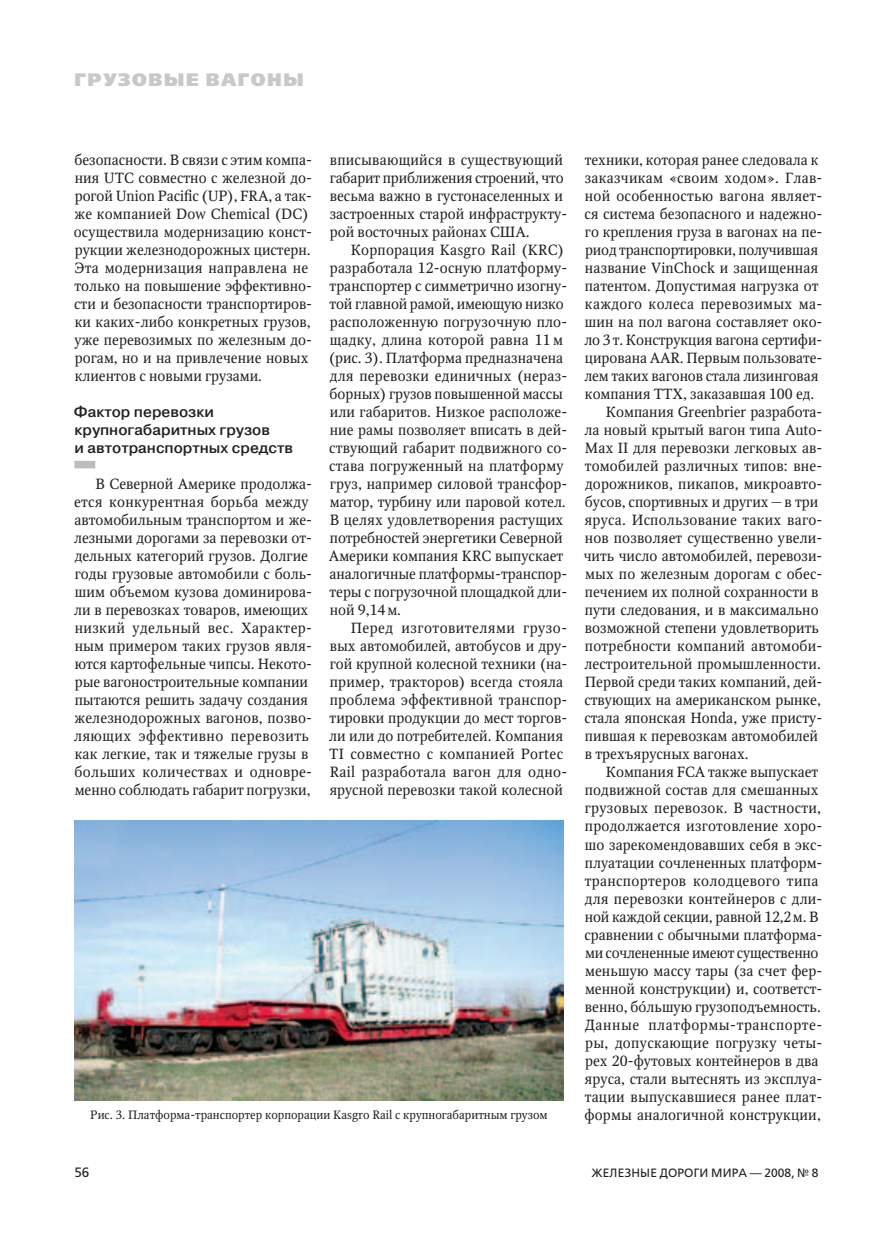
<style>
.page{position:relative;width:893px;height:1234px;background:#fff}
.page>*{position:absolute;margin:0;border:0;box-sizing:border-box;transform-origin:0 0}
.t1{font:800 18px "Free Set";letter-spacing:.09em;color:#c7c8ca}
.t2{font:500 15px/18px "Pragmatica";color:#231f20}
.t3{font:14.7px/18px "Octava";letter-spacing:.005em;color:#231f20}
.t4{font:14.7px "Octava";letter-spacing:-.015em;color:#231f20}
.t5{font:14.7px "Octava";letter-spacing:.025em;color:#231f20}
.t6{font:14.7px "Octava";letter-spacing:.04em;color:#231f20}
.t7{font:13.5px "Free Set";color:#231f20}
.t8{font:12px "Octava";color:#231f20}
.t9{font:12px "Free Set";letter-spacing:.01em;color:#231f20}
</style>
<div class="page">
<div style="left:74px;top:460px;width:21px;height:8px;background:#bcbdc0"></div>
<img style="left:74px;top:820px;width:489px;height:280px">
<p class="t1" style="left:74px;top:68px;width:231px">Грузовые вагоны</p>
<p class="t3" style="left:74px;top:151px;width:240px">безопасности. В связи с этим компа‑ ния UTC совместно с железной до‑ рогой Union Paсific (UP), FRA, а так‑ же компанией Dow Chemical (DC) осуществила модернизацию конст‑ рукции железнодорожных цистерн.<br>Эта модернизация направлена не только на повышение эффективно‑ сти и безопасности транспортиров‑ ки каких‑либо конкретных грузов, уже перевозимых по железным до‑ рогам, но и на привлечение новых клиентов с новыми грузами.</p>
<p class="t2" style="left:74px;top:403px;width:221px">Фактор перевозки крупногабаритных грузов<br>и автотранспортных средств</p>
<p class="t3" style="left:74px;top:475px;width:240px;text-indent:22px">В Северной Америке продолжа‑ ется конкурентная борьба между автомобильным транспортом и же‑ лезными дорогами за перевозки от‑ дельных категорий грузов. Долгие годы грузовые автомобили с боль‑ шим объемом кузова доминирова‑ ли в перевозках товаров, имеющих низкий удельный вес. Характер‑ ным примером таких грузов явля‑ ются картофельные чипсы. Некото‑ рые вагоностроительные компании пытаются решить задачу создания железнодорожных вагонов, позво‑ ляющих эффективно перевозить как легкие, так и тяжелые грузы в больших количествах и одновре‑ менно соблюдать габарит погрузки,</p>
<p class="t3" style="left:330px;top:151px;width:239px">вписывающийся в существующий габарит приближения строений, что весьма важно в густонаселенных и застроенных старой инфраструкту‑ рой восточных районах США.</p>
<p class="t3" style="left:329px;top:241px;width:240px;text-indent:22px">Корпорация Kasgro Rail (KRC) разработала 12‑осную платформу&shy;транспортер с симметрично изогну‑ той главной рамой, имеющую низко расположенную погрузочную пло‑ щадку, длина которой равна 11м (рис. 3). Платформа предназначена для перевозки единичных (нераз‑ борных) грузов повышенной массы или габаритов. Низкое расположе‑ ние рамы позволяет вписать в дей‑ ствующий габарит подвижного со‑ става погруженный на платформу груз, например силовой трансфор‑ матор, турбину или паровой котел.<br>В целях удовлетворения растущих потребностей энергетики Северной<br>Америки компания KRC выпускает аналогичные платформы-транспор‑ теры с погрузочной площадкой дли‑ ной 9,14м.</p>
<p class="t3" style="left:329px;top:619px;width:240px;text-indent:22px">Перед изготовителями грузо‑ вых автомобилей, автобусов и дру‑ гой крупной колесной техники (на‑ пример, тракторов) всегда стояла проблема эффективной транспор‑ тировки продукции до мест торгов‑ ли или до потребителей. Компания TI совместно с компанией Portec Rail разработала вагон для одно‑ ярусной перевозки такой колесной</p>
<p class="t3" style="left:585px;top:150px;width:235px">техники, которая ранее следовала к</p>
<p class="t3" style="left:585px;top:168px;width:239px">заказчикам «своим ходом». Глав‑</p>
<p class="t3" style="left:585px;top:186px;width:239px">ной особенностью вагона являет‑</p>
<p class="t3" style="left:584px;top:204px;width:240px">ся система безопасного и надежно‑</p>
<p class="t3" style="left:585px;top:222px;width:239px">го крепления груза в вагонах на пе‑</p>
<p class="t3" style="left:585px;top:240px;width:235px">риод транспортировки, получившая</p>
<p class="t3" style="left:585px;top:258px;width:235px">название VinChock и защищенная</p>
<p class="t3" style="left:585px;top:276px;width:235px">патентом. Допустимая нагрузка от</p>
<p class="t3" style="left:585px;top:294px;width:239px">каждого колеса перевозимых ма‑</p>
<p class="t3" style="left:585px;top:312px;width:239px">шин на пол вагона составляет око‑</p>
<p class="t3" style="left:584px;top:330px;width:240px">ло 3т. Конструкция вагона сертифи‑</p>
<p class="t3" style="left:585px;top:348px;width:239px">цирована ААR. Первым пользовате‑</p>
<p class="t3" style="left:584px;top:366px;width:236px">лем таких вагонов стала лизинговая</p>
<p class="t3" style="left:585px;top:384px;width:231px">компания ТТХ, заказавшая 100 ед.</p>
<p class="t3" style="left:606px;top:402px;width:218px">Компания Greenbrier разработа‑</p>
<p class="t3" style="left:584px;top:420px;width:237px">ла новый крытый вагон типа Auto-</p>
<p class="t3" style="left:585px;top:438px;width:239px">Max II для перевозки легковых ав‑</p>
<p class="t3" style="left:585px;top:456px;width:239px">томобилей различных типов: вне‑</p>
<p class="t3" style="left:585px;top:474px;width:239px">дорожников, пикапов, микроавто‑</p>
<p class="t3" style="left:585px;top:492px;width:235px">бусов, спортивных и других—в три</p>
<p class="t3" style="left:584px;top:511px;width:239px">яруса. Использование таких ваго‑</p>
<p class="t3" style="left:585px;top:529px;width:239px">нов позволяет существенно увели‑</p>
<p class="t3" style="left:584px;top:547px;width:240px">чить число автомобилей, перевози‑</p>
<p class="t3" style="left:585px;top:565px;width:239px">мых по железным дорогам с обес‑</p>
<p class="t3" style="left:585px;top:583px;width:235px">печением их полной сохранности в</p>
<p class="t3" style="left:585px;top:601px;width:235px">пути следования, и в максимально</p>
<p class="t3" style="left:585px;top:619px;width:236px">возможной степени удовлетворить</p>
<p class="t3" style="left:585px;top:637px;width:239px">потребности компаний автомоби‑</p>
<p class="t3" style="left:584px;top:655px;width:238px">лестроительной промышленности.</p>
<p class="t3" style="left:585px;top:673px;width:239px">Первой среди таких компаний, дей‑</p>
<p class="t3" style="left:584px;top:691px;width:238px">ствующих на американском рынке,</p>
<p class="t3" style="left:584px;top:709px;width:240px">стала японская Honda, уже присту‑</p>
<p class="t3" style="left:585px;top:727px;width:235px">пившая к перевозкам автомобилей</p>
<p class="t3" style="left:585px;top:745px;width:165px">в трехъярусных вагонах.</p>
<p class="t3" style="left:606px;top:763px;width:214px">Компания FCA также выпускает</p>
<p class="t3" style="left:585px;top:781px;width:235px">подвижной состав для смешанных</p>
<p class="t3" style="left:585px;top:799px;width:238px">грузовых перевозок. В частности,</p>
<p class="t3" style="left:585px;top:817px;width:239px">продолжается изготовление хоро‑</p>
<p class="t3" style="left:585px;top:835px;width:239px">шо зарекомендовавших себя в экс‑</p>
<p class="t3" style="left:585px;top:853px;width:237px">плуатации сочлененных платформ-</p>
<p class="t5" style="left:585px;top:871px;width:235px">транспортеров колодцевого типа</p>
<p class="t3" style="left:585px;top:889px;width:239px">для перевозки контейнеров с дли‑</p>
<p class="t3" style="left:585px;top:907px;width:235px">ной каждой секции, равной 12,2м. В</p>
<p class="t3" style="left:584px;top:925px;width:240px">сравнении с обычными платформа‑</p>
<p class="t4" style="left:585px;top:943px;width:235px">ми сочлененные имеют существенно</p>
<p class="t3" style="left:585px;top:961px;width:239px">меньшую массу тары (за счет фер‑</p>
<p class="t3" style="left:585px;top:979px;width:239px">менной конструкции) и, соответст‑</p>
<p class="t3" style="left:585px;top:997px;width:237px">венно, бóльшую грузоподъемность.</p>
<p class="t6" style="left:585px;top:1015px;width:239px">Данные платформы-транспорте‑</p>
<p class="t3" style="left:585px;top:1033px;width:239px">ры, допускающие погрузку четы‑</p>
<p class="t3" style="left:585px;top:1051px;width:235px">рех 20‑футовых контейнеров в два</p>
<p class="t3" style="left:584px;top:1069px;width:239px">яруса, стали вытеснять из эксплуа‑</p>
<p class="t3" style="left:585px;top:1087px;width:239px">тации выпускавшиеся ранее плат‑</p>
<p class="t8" style="left:90px;top:1107px;width:459px">Рис. 3. Платформа-транспортер корпорации Kasgro Rail с крупногабаритным грузом</p>
<p class="t3" style="left:584px;top:1105px;width:238px">формы аналогичной конструкции,</p>
<p class="t7" style="left:74px;top:1163px;width:17px">56</p>
<p class="t9" style="left:591px;top:1165px;width:229px">Железные дороги мира — 2008, № 8</p>
</div>
